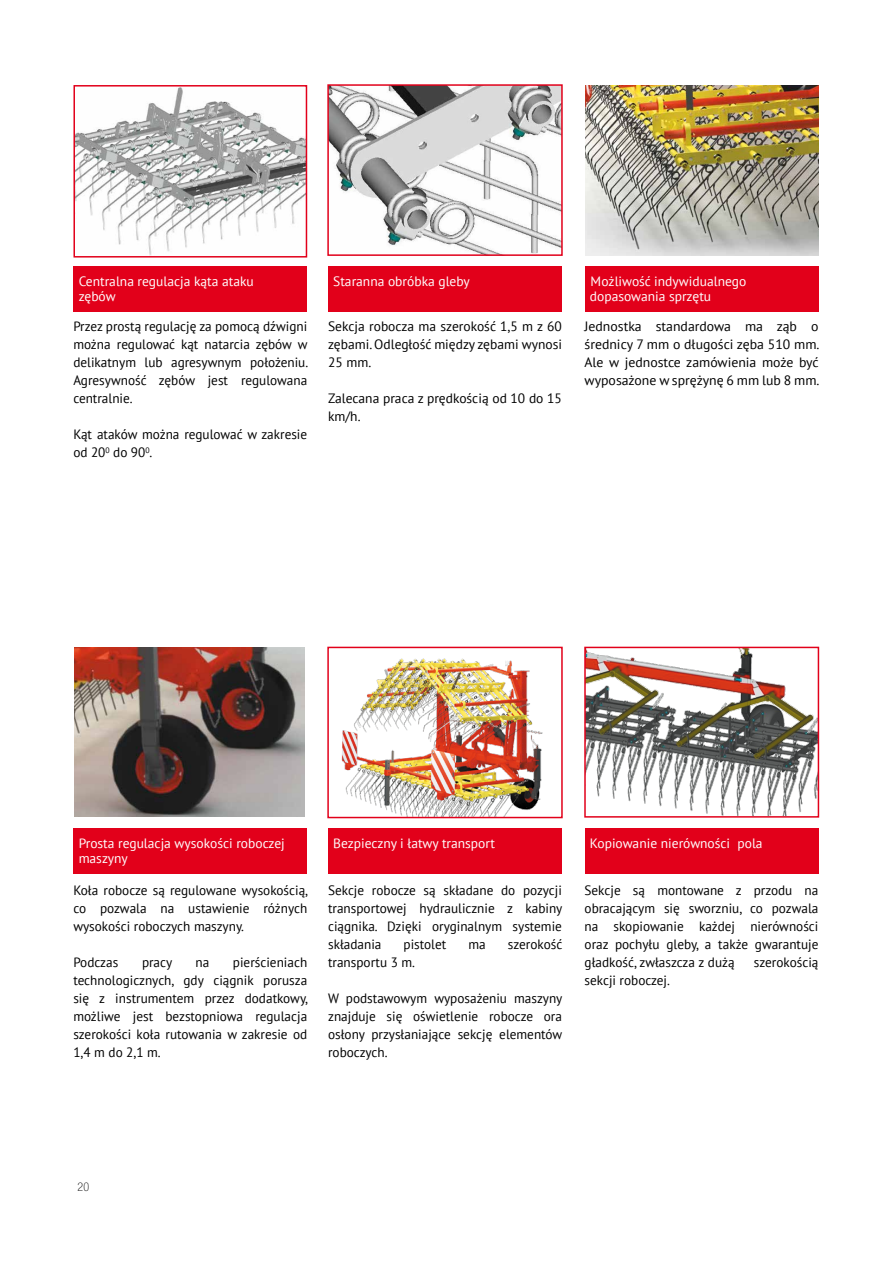
<style>
.page{position:relative;width:893px;height:1263px;background:#fff}
.page>*{position:absolute;margin:0;border:0;box-sizing:border-box;transform-origin:0 0}
.t1{font:13.5px/18px "PT Sans";color:#000;text-align:justify}
.t2{font:13.5px/15px "PT Sans";color:#fff}
.t3{font:100 condensed 12px "Helvetica Neue LT Std";color:#000}
</style>
<div class="page">
<img style="left:76px;top:88px;width:228px;height:167px">
<div style="left:73px;top:85px;width:234px;height:173px;border:2px solid #e2001a"></div>
<div style="left:73px;top:266px;width:234px;height:46px;background:#e2001a"></div>
<div style="left:73px;top:828px;width:234px;height:46px;background:#e2001a"></div>
<img style="left:585px;top:85px;width:234px;height:170px">
<div style="left:585px;top:266px;width:233px;height:46px;background:#e2001a"></div>
<div style="left:585px;top:828px;width:233px;height:46px;background:#e2001a"></div>
<img style="left:330px;top:87px;width:230px;height:166px">
<div style="left:327px;top:84px;width:236px;height:172px;border:2px solid #e2001a"></div>
<img style="left:341px;top:658px;width:202px;height:157px">
<div style="left:327px;top:647px;width:236px;height:171px;border:2px solid #e2001a"></div>
<img style="left:74px;top:647px;width:231px;height:170px">
<div style="left:328px;top:266px;width:234px;height:46px;background:#e2001a"></div>
<div style="left:328px;top:828px;width:234px;height:46px;background:#e2001a"></div>
<img style="left:587px;top:650px;width:229px;height:165px">
<div style="left:584px;top:647px;width:235px;height:171px;border:2px solid #e2001a"></div>
<p class="t2" style="left:79px;top:273px;width:177px">Centralna regulacja kąta ataku zębów</p>
<p class="t1" style="left:73px;top:317px;width:236px">Przez prostą regulację za pomocą dźwigni można regulować kąt natarcia zębów w delikatnym lub agresywnym położeniu.<br>Agresywność zębów jest regulowana centralnie.</p>
<p class="t1" style="left:73px;top:425px;width:235px">Kąt ataków można regulować w zakresie od 20<sup>0</sup> do 90<sup>0</sup>.</p>
<p class="t2" style="left:333px;top:273px;width:138px">Staranna obróbka gleby</p>
<p class="t1" style="left:328px;top:317px;width:235px">Sekcja robocza ma szerokość 1,5 m z 60 zębami. Odległość między zębami wynosi 25 mm.</p>
<p class="t1" style="left:328px;top:389px;width:235px">Zalecana praca z prędkością od 10 do 15 km/h.</p>
<p class="t2" style="left:590px;top:273px;width:158px">Możliwość indywidualnego dopasowania sprzętu</p>
<p class="t1" style="left:585px;top:317px;width:236px">Jednostka standardowa ma ząb o średnicy 7 mm o długości zęba 510 mm.<br>Ale w jednostce zamówienia może być wyposażone w sprężynę 6 mm lub 8 mm.</p>
<p class="t2" style="left:79px;top:835px;width:208px">Prosta regulacja wysokości roboczej maszyny</p>
<p class="t1" style="left:73px;top:881px;width:236px">Koła robocze są regulowane wysokością, co pozwala na ustawienie różnych wysokości roboczych maszyny.</p>
<p class="t1" style="left:73px;top:953px;width:46px">Podczas</p>
<p class="t1" style="left:142px;top:953px;width:32px">pracy</p>
<p class="t1" style="left:195px;top:953px;width:15px">na</p>
<p class="t1" style="left:73px;top:953px;width:236px;text-indent:160px">pierścieniach technologicznych, gdy ciągnik porusza się z instrumentem przez dodatkowy, możliwe jest bezstopniowa regulacja szerokości koła rutowania w zakresie od 1,4 m do 2,1 m.</p>
<p class="t2" style="left:333px;top:835px;width:163px">Bezpieczny i łatwy transport</p>
<p class="t1" style="left:328px;top:881px;width:236px">Sekcje robocze są składane do pozycji transportowej hydraulicznie z kabiny ciągnika. Dzięki oryginalnym systemie składania</p>
<p class="t1" style="left:404px;top:935px;width:44px">pistolet</p>
<p class="t1" style="left:468px;top:935px;width:19px">ma</p>
<p class="t1" style="left:508px;top:935px;width:56px">szerokość</p>
<p class="t1" style="left:328px;top:953px;width:88px">transportu 3 m.</p>
<p class="t1" style="left:328px;top:989px;width:236px">W podstawowym wyposażeniu maszyny znajduje się oświetlenie robocze ora osłony przysłaniające sekcję elementów roboczych.</p>
<p class="t2" style="left:590px;top:835px;width:174px">Kopiowanie nierówności pola</p>
<p class="t1" style="left:585px;top:881px;width:235px">Sekcje są montowane z przodu na obracającym się sworzniu, co pozwala na skopiowanie każdej nierówności oraz pochyłu gleby, a także gwarantuje gładkość, zwłaszcza z dużą</p>
<p class="t1" style="left:754px;top:953px;width:66px">szerokością</p>
<p class="t1" style="left:585px;top:971px;width:87px">sekcji roboczej.</p>
<p class="t3" style="left:78px;top:1180px;width:13px">20</p>
</div>
